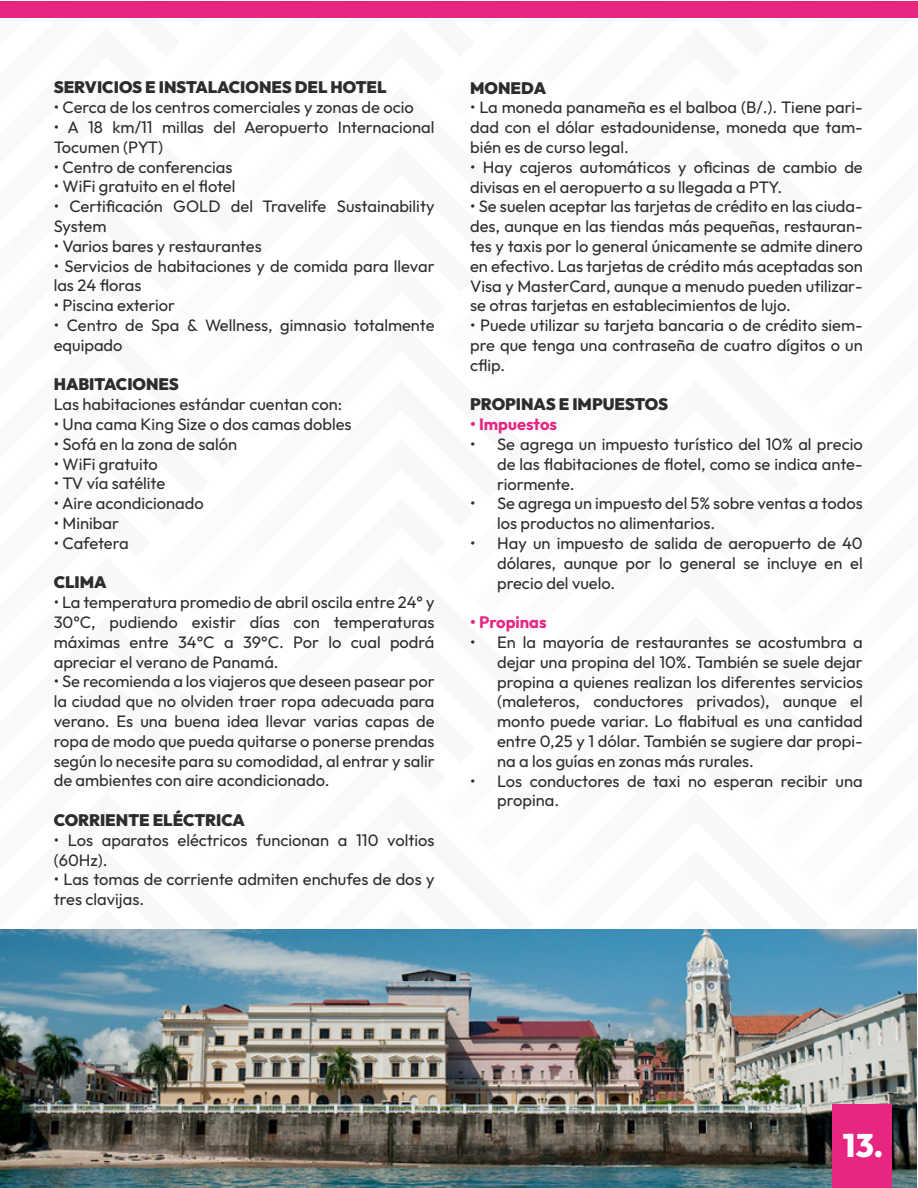
<style>
.page{position:relative;width:918px;height:1188px;background:#fff}
.page>*{position:absolute;margin:0;border:0;box-sizing:border-box;transform-origin:0 0}
.t1{font:800 32.55px "Outfit";color:#fff}
.t2{font:16.5px/19.8px "Outfit";color:#2d2d2b}
.t3{font:900 16.5px "Outfit";color:#2d2d2b}
.t4{font:700 16.5px "Outfit";color:#e72682}
</style>
<div class="page">
<img style="left:0;top:930px;width:917px;height:258px">
<div style="left:0;top:1px;width:917px;height:17px;background:#e72682"></div>
<div style="left:832px;top:1104px;width:60px;height:84px;background:#e72682"></div>
<p class="t3" style="left:54px;top:77px;width:334px">SERVICIOS E INSTALACIONES DEL HOTEL</p>
<p class="t2" style="left:54px;top:98px;width:362px">• Cerca de los centros comerciales y zonas de ocio</p>
<p class="t2" style="left:54px;top:118px;width:382px">• A 18 km/11 millas del Aeropuerto Internacional<br>Tocumen (PYT)</p>
<p class="t2" style="left:54px;top:157px;width:180px">• Centro de conferencias</p>
<p class="t2" style="left:54px;top:177px;width:183px">• WiFi gratuito en el flotel</p>
<p class="t2" style="left:54px;top:197px;width:382px">• Certificación GOLD del Travelife Sustainability<br>System</p>
<p class="t2" style="left:54px;top:237px;width:209px">• Varios bares y restaurantes</p>
<p class="t2" style="left:54px;top:256px;width:382px">• Servicios de habitaciones y de comida para llevar las 24 floras</p>
<p class="t2" style="left:54px;top:296px;width:123px">• Piscina exterior</p>
<p class="t2" style="left:54px;top:316px;width:382px">• Centro de Spa &amp; Wellness, gimnasio totalmente equipado</p>
<p class="t3" style="left:54px;top:374px;width:127px">HABITACIONES</p>
<p class="t2" style="left:54px;top:395px;width:290px">Las habitaciones estándar cuentan con:</p>
<p class="t2" style="left:54px;top:415px;width:299px">• Una cama King Size o dos camas dobles</p>
<p class="t2" style="left:54px;top:435px;width:185px">• Sofá en la zona de salón</p>
<p class="t2" style="left:54px;top:454px;width:106px">• WiFi gratuito</p>
<p class="t2" style="left:54px;top:474px;width:113px">• TV vía satélite</p>
<p class="t2" style="left:54px;top:494px;width:152px">• Aire acondicionado</p>
<p class="t2" style="left:54px;top:514px;width:67px">• Minibar</p>
<p class="t2" style="left:54px;top:534px;width:76px">• Cafetera</p>
<p class="t3" style="left:54px;top:572px;width:55px">CLIMA</p>
<p class="t2" style="left:54px;top:593px;width:382px;text-align:justify">• La temperatura promedio de abril oscila entre 24° y 30°C, pudiendo existir días con temperaturas máximas entre 34°C a 39°C. Por lo cual podrá apreciar el verano de Panamá.</p>
<p class="t2" style="left:54px;top:672px;width:382px;text-align:justify">• Se recomienda a los viajeros que deseen pasear por la ciudad que no olviden traer ropa adecuada para verano. Es una buena idea llevar varias capas de ropa de modo que pueda quitarse o ponerse prendas según lo necesite para su comodidad, al entrar y salir de ambientes con aire acondicionado.</p>
<p class="t3" style="left:54px;top:809px;width:193px">CORRIENTE ELÉCTRICA</p>
<p class="t2" style="left:54px;top:831px;width:382px">• Los aparatos eléctricos funcionan a 110 voltios (60Hz).</p>
<p class="t2" style="left:54px;top:870px;width:382px">• Las tomas de corriente admiten enchufes de dos y tres clavijas.</p>
<p class="t3" style="left:470px;top:77px;width:78px">MONEDA</p>
<p class="t2" style="left:470px;top:98px;width:394px;text-align:justify">• La moneda panameña es el balboa (B/.). Tiene pari&shy;dad con el dólar estadounidense, moneda que tam&shy;bién es de curso legal.</p>
<p class="t2" style="left:470px;top:158px;width:394px">• Hay cajeros automáticos y oficinas de cambio de divisas en el aeropuerto a su llegada a PTY.</p>
<p class="t2" style="left:470px;top:197px;width:394px;text-align:justify">• Se suelen aceptar las tarjetas de crédito en las ciuda&shy;des, aunque en las tiendas más pequeñas, restauran&shy;tes y taxis por lo general únicamente se admite dinero en efectivo. Las tarjetas de crédito más aceptadas son Visa y MasterCard, aunque a menudo pueden utilizar&shy;se otras tarjetas en establecimientos de lujo.</p>
<p class="t2" style="left:470px;top:316px;width:394px;text-align:justify">• Puede utilizar su tarjeta bancaria o de crédito siem&shy;pre que tenga una contraseña de cuatro dígitos o un cflip.</p>
<p class="t3" style="left:470px;top:393px;width:200px">PROPINAS E IMPUESTOS</p>
<p class="t4" style="left:470px;top:413px;width:88px">• Impuestos</p>
<p class="t2" style="left:497px;top:435px;width:367px;text-align:justify;text-indent:-27px">• Se agrega un impuesto turístico del 10% al precio de las flabitaciones de flotel, como se indica ante&shy;riormente.</p>
<p class="t2" style="left:497px;top:494px;width:367px;text-indent:-27px">• Se agrega un impuesto del 5% sobre ventas a todos los productos no alimentarios.</p>
<p class="t2" style="left:497px;top:534px;width:367px;text-align:justify;text-indent:-27px">• Hay un impuesto de salida de aeropuerto de 40 dólares, aunque por lo general se incluye en el precio del vuelo.</p>
<p class="t4" style="left:470px;top:611px;width:78px">• Propinas</p>
<p class="t2" style="left:497px;top:633px;width:367px;text-align:justify;text-indent:-27px">• En la mayoría de restaurantes se acostumbra a dejar una propina del 10%. También se suele dejar propina a quienes realizan los diferentes servicios (maleteros, conductores privados), aunque el monto puede variar. Lo flabitual es una cantidad entre 0,25 y 1 dólar. También se sugiere dar propi&shy;na a los guías en zonas más rurales.</p>
<p class="t2" style="left:497px;top:771px;width:367px;text-indent:-27px">• Los conductores de taxi no esperan recibir una propina.</p>
<h1 class="t1" style="left:843px;top:1124px;width:42px">13.</h1>
</div>
